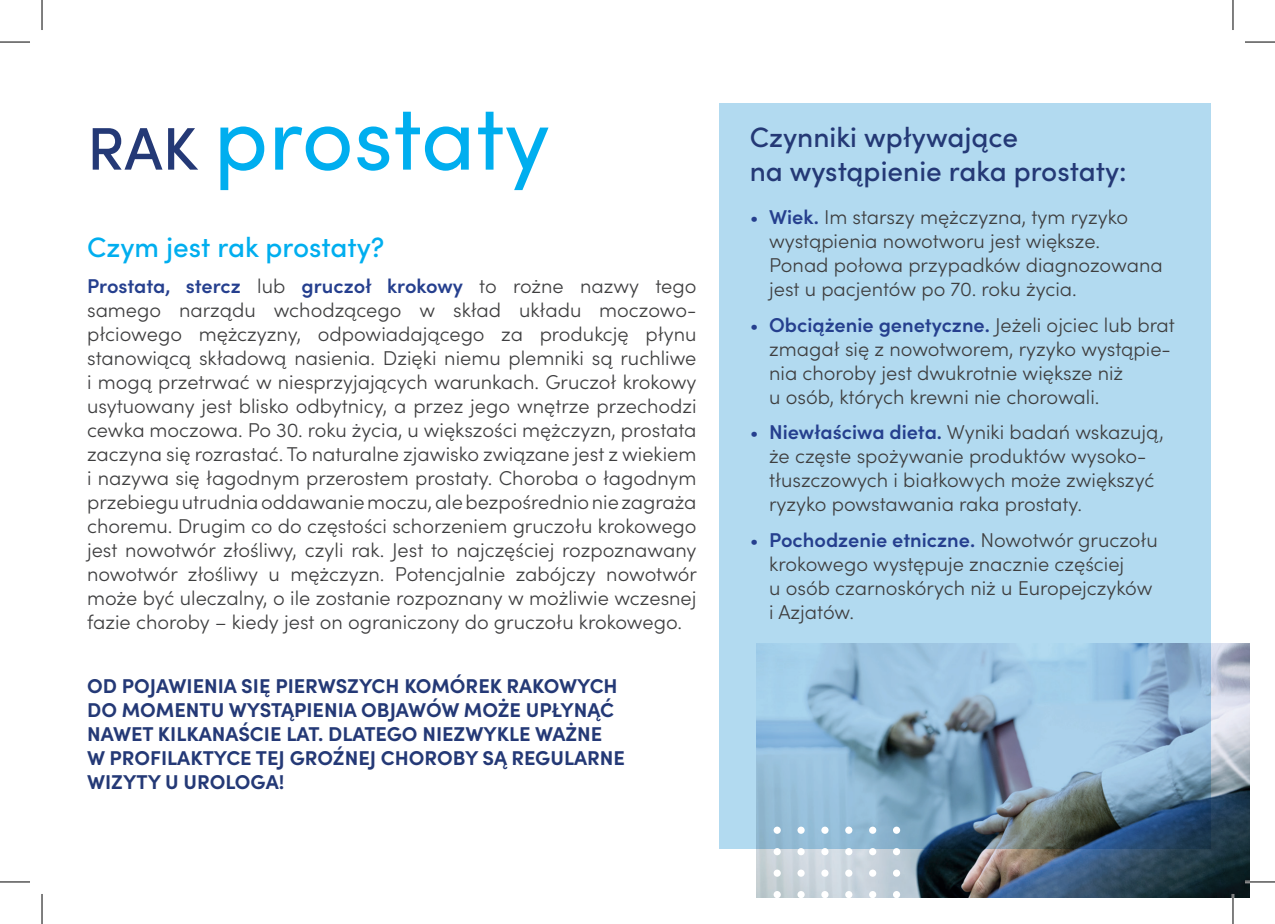
<style>
.page{position:relative;width:1275px;height:924px;background:#fff}
.page>*{position:absolute;margin:0;border:0;box-sizing:border-box;transform-origin:0 0}
.t1{font:90px "Sofia Pro";color:#00aeef}
.t2{font:500 28px/33.6px "Sofia Pro";color:#243976}
.t3{font:500 28px "Sofia Pro";color:#00aeef}
.t4{font:300 20px/24px "Sofia Pro";color:#3e3e3f}
.t5{font:700 20px/24px "Sofia Pro";color:#243976}
.s1{font-weight:500;font-size:60.2px;color:#243976}
.s2{font-weight:600;color:#253f8e}
.s3{color:#253f8e}
</style>
<div class="page">
<div style="left:719px;top:103px;width:491px;height:745px;background:#b2daf0"></div>
<img style="left:757px;top:643px;width:493px;height:254px">
<svg style="left:773px;top:826px;width:127px;height:72px;background:#bed0dd"></svg>
<hr style="left:1245px;top:880px;width:30px;height:2px;background:#fff">
<hr style="left:1231px;top:893px;width:3px;height:30px;background:#fff">
<hr style="left:0;top:42px;width:30px;height:1px;background:#000">
<hr style="left:1245px;top:42px;width:30px;height:1px;background:#000">
<hr style="left:0;top:881px;width:30px;height:1px;background:#000">
<hr style="left:1245px;top:881px;width:30px;height:1px;background:#000">
<hr style="left:42px;top:0;width:1px;height:30px;background:#000">
<hr style="left:42px;top:893px;width:1px;height:30px;background:#000">
<hr style="left:1232px;top:0;width:1px;height:30px;background:#000">
<hr style="left:1232px;top:893px;width:1px;height:30px;background:#000">
<h1 class="t1" style="left:87px;top:72px;width:464px"><span class="s1">RAK</span> prostaty</h1>
<h2 class="t3" style="left:87px;top:227px;width:299px">Czym jest rak prostaty?</h2>
<p class="t4" style="left:87px;top:272px;width:611px;text-align:justify"><span class="s2">Prostata, stercz</span> lub <span class="s2">gruczoł krokowy</span> to rożne nazwy tego samego narządu wchodzącego w skład układu moczowo&shy;płciowego mężczyzny, odpowiadającego za produkcję płynu stanowiącą składową nasienia. Dzięki niemu plemniki są ruchliwe i mogą przetrwać w niesprzyjających warunkach. Gruczoł krokowy usytuowany jest blisko odbytnicy, a przez jego wnętrze przechodzi cewka moczowa. Po 30. roku życia, u większości mężczyzn, prostata zaczyna się rozrastać. To naturalne zjawisko związane jest z wiekiem i nazywa się łagodnym przerostem prostaty. Choroba o łagodnym przebiegu utrudnia oddawanie moczu, ale bezpośrednio nie zagraża choremu. Drugim co do częstości schorzeniem gruczołu krokowego jest nowotwór złośliwy, czyli rak. Jest to najczęściej rozpoznawany nowotwór złośliwy u mężczyzn. Potencjalnie zabójczy nowotwór może być uleczalny, o ile zostanie rozpoznany w możliwie wczesnej fazie choroby – kiedy jest on ograniczony do gruczołu krokowego.</p>
<p class="t5" style="left:87px;top:672px;width:539px">OD POJAWIENIA SIĘ PIERWSZYCH KOMÓREK RAKOWYCH DO MOMENTU WYSTĄPIENIA OBJAWÓW MOŻE UPŁYNĄĆ NAWET KILKANAŚCIE LAT. DLATEGO NIEZWYKLE WAŻNE W PROFILAKTYCE TEJ GROŹNEJ CHOROBY SĄ REGULARNE WIZYTY U UROLOGA!</p>
<h2 class="t2" style="left:749px;top:119px;width:378px">Czynniki wpływające<br>na wystąpienie raka prostaty:</h2>
<p class="t4" style="left:769px;top:204px;width:395px;text-indent:-19px"><span class="s3">•</span> <span class="s2">Wiek.</span> Im starszy mężczyzna, tym ryzyko wystąpienia nowotworu jest większe.<br>Ponad połowa przypadków diagnozowana jest u pacjentów po 70. roku życia.</p>
<p class="t4" style="left:769px;top:311px;width:407px;text-indent:-19px"><span class="s3">•</span> <span class="s2">Obciążenie genetyczne.</span> Jeżeli ojciec lub brat zmagał się z nowotworem, ryzyko wystąpie&shy;nia choroby jest dwukrotnie większe niż<br>u osób, których krewni nie chorowali.</p>
<p class="t4" style="left:769px;top:419px;width:396px;text-indent:-19px"><span class="s3">•</span> <span class="s2">Niewłaściwa dieta.</span> Wyniki badań wskazują, że częste spożywanie produktów wysoko&shy;tłuszczowych i białkowych może zwiększyć ryzyko powstawania raka prostaty.</p>
<p class="t4" style="left:769px;top:526px;width:390px;text-indent:-19px"><span class="s3">•</span> <span class="s2">Pochodzenie etniczne.</span> Nowotwór gruczołu krokowego występuje znacznie częściej<br>u osób czarnoskórych niż u Europejczyków i Azjatów.</p>
</div>
